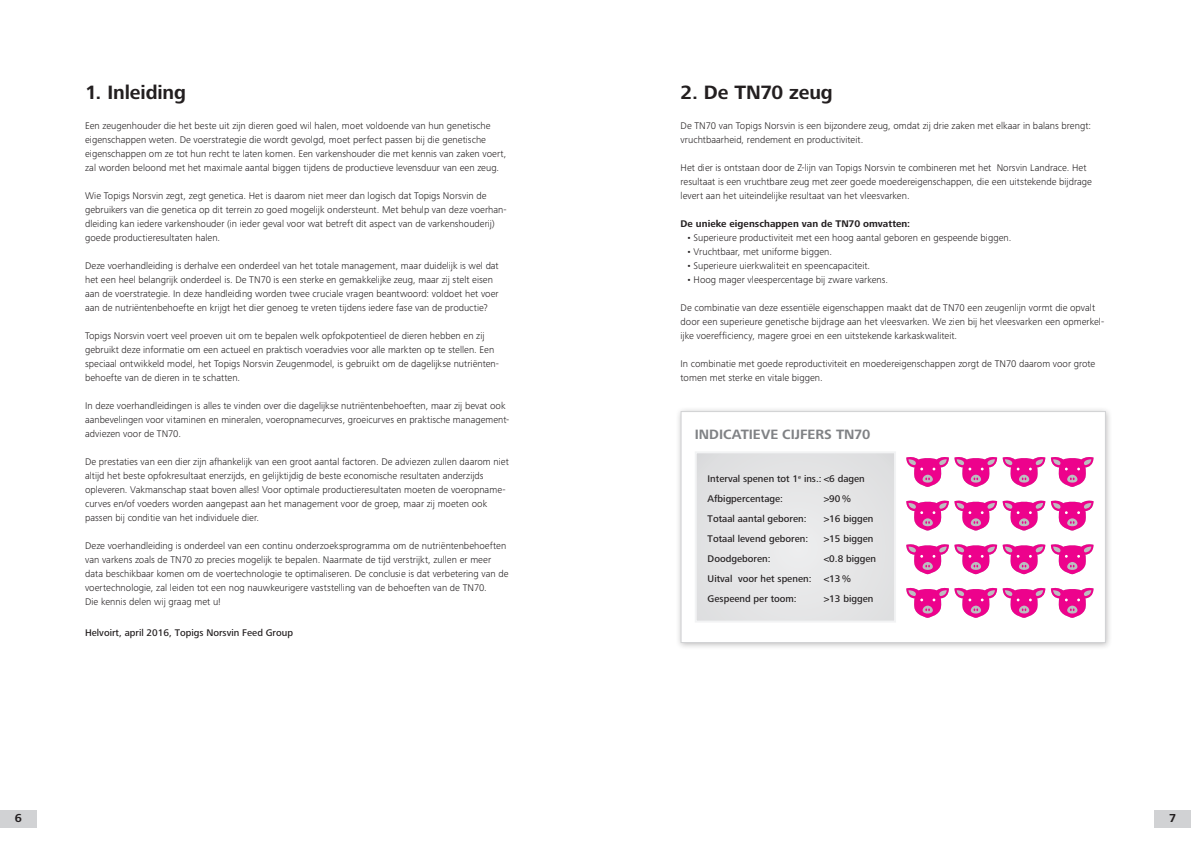
<style>
.page{position:relative;width:1191px;height:842px;background:#fff}
.page>*{position:absolute;margin:0;border:0;box-sizing:border-box;transform-origin:0 0}
.t1{font:700 20px "Frutiger Next Pro";letter-spacing:-.005em;color:#231f20}
.t2{font:700 14px "Frutiger Next Pro";color:#808285}
.t3{font:700 12px "Frutiger Next Pro";color:#231f20}
.t4{font:300 10px/14px "Frutiger Next Pro";letter-spacing:.005em;color:#231f20}
.t5{font:500 10px/20px "Frutiger Next Pro";color:#231f20}
.t6{font:700 10px "Frutiger Next Pro";letter-spacing:.005em;color:#231f20}
</style>
<div class="page">
<div style="left:0;top:811px;width:37px;height:17px;background:#d1d2d4"></div>
<div style="left:1154px;top:811px;width:37px;height:17px;background:#d1d2d4"></div>
<div style="left:675px;top:406px;width:437px;height:244px;background:#231f20;opacity:.3"></div>
<div style="left:680px;top:411px;width:426px;height:232px;background:#fff;border:1px solid #d1d2d4"></div>
<div style="left:695px;top:452px;width:200px;height:170px;background:#e4e4e5"></div>
<div style="left:694px;top:451px;width:202px;height:172px;border:2px solid #e6e7e9"></div>
<svg style="left:906px;top:457px;width:139px;height:30px"></svg>
<svg style="left:906px;top:501px;width:139px;height:30px"></svg>
<svg style="left:906px;top:544px;width:139px;height:30px"></svg>
<svg style="left:906px;top:588px;width:139px;height:30px"></svg>
<svg style="left:1051px;top:457px;width:42px;height:30px"></svg>
<svg style="left:1051px;top:501px;width:42px;height:30px"></svg>
<svg style="left:1051px;top:544px;width:42px;height:30px"></svg>
<svg style="left:1051px;top:588px;width:42px;height:30px"></svg>
<h1 class="t1" style="left:85px;top:81px;width:102px">1. Inleiding</h1>
<p class="t4" style="left:85px;top:119px;width:423px">Een zeugenhouder die het beste uit zijn dieren goed wil halen, moet voldoende van hun genetische eigenschappen weten. De voerstrategie die wordt gevolgd, moet perfect passen bij die genetische eigenschappen om ze tot hun recht te laten komen. Een varkenshouder die met kennis van zaken voert, zal worden beloond met het maximale aantal biggen tijdens de productieve levensduur van een zeug.</p>
<p class="t4" style="left:85px;top:189px;width:423px">Wie Topigs Norsvin zegt, zegt genetica. Het is daarom niet meer dan logisch dat Topigs Norsvin de gebruikers van die genetica op dit terrein zo goed mogelijk ondersteunt. Met behulp van deze voerhan&shy;dleiding kan iedere varkenshouder (in ieder geval voor wat betreft dit aspect van de varkenshouderij) goede productieresultaten halen.</p>
<p class="t4" style="left:85px;top:259px;width:415px">Deze voerhandleiding is derhalve een onderdeel van het totale management, maar duidelijk is wel dat het een heel belangrijk onderdeel is. De TN70 is een sterke en gemakkelijke zeug, maar zij stelt eisen aan de voerstrategie. In deze handleiding worden twee cruciale vragen beantwoord: voldoet het voer aan de nutriëntenbehoefte en krijgt het dier genoeg te vreten tijdens iedere fase van de productie?</p>
<p class="t4" style="left:85px;top:329px;width:415px">Topigs Norsvin voert veel proeven uit om te bepalen welk opfokpotentieel de dieren hebben en zij gebruikt deze informatie om een actueel en praktisch voeradvies voor alle markten op te stellen. Een speciaal ontwikkeld model, het Topigs Norsvin Zeugenmodel, is gebruikt om de dagelijkse nutriënten&shy;behoefte van de dieren in te schatten.</p>
<p class="t4" style="left:85px;top:399px;width:426px">In deze voerhandleidingen is alles te vinden over die dagelijkse nutriëntenbehoeften, maar zij bevat ook aanbevelingen voor vitaminen en mineralen, voeropnamecurves, groeicurves en praktische management&shy;adviezen voor de TN70.</p>
<p class="t4" style="left:85px;top:455px;width:425px">De prestaties van een dier zijn afhankelijk van een groot aantal factoren. De adviezen zullen daarom niet altijd het beste opfokresultaat enerzijds, en gelijktijdig de beste economische resultaten anderzijds opleveren. Vakmanschap staat boven alles! Voor optimale productieresultaten moeten de voeropname&shy;curves en/of voeders worden aangepast aan het management voor de groep, maar zij moeten ook passen bij conditie van het individuele dier.</p>
<p class="t4" style="left:85px;top:539px;width:425px">Deze voerhandleiding is onderdeel van een continu onderzoeksprogramma om de nutriëntenbehoeften van varkens zoals de TN70 zo precies mogelijk te bepalen. Naarmate de tijd verstrijkt, zullen er meer data beschikbaar komen om de voertechnologie te optimaliseren. De conclusie is dat verbetering van de voertechnologie, zal leiden tot een nog nauwkeurigere vaststelling van de behoeften van de TN70.<br>Die kennis delen wij graag met u!</p>
<p class="t5" style="left:85px;top:623px;width:209px">Helvoirt, april 2016, Topigs Norsvin Feed Group</p>
<h1 class="t1" style="left:680px;top:81px;width:154px">2. De TN70 zeug</h1>
<p class="t4" style="left:680px;top:119px;width:412px">De TN70 van Topigs Norsvin is een bijzondere zeug, omdat zij drie zaken met elkaar in balans brengt: vruchtbaarheid, rendement en productiviteit.</p>
<p class="t4" style="left:680px;top:161px;width:413px">Het dier is ontstaan door de Z-lijn van Topigs Norsvin te combineren met het Norsvin Landrace. Het resultaat is een vruchtbare zeug met zeer goede moedereigenschappen, die een uitstekende bijdrage levert aan het uiteindelijke resultaat van het vleesvarken.</p>
<p class="t6" style="left:680px;top:218px;width:231px">De unieke eigenschappen van de TN70 omvatten:</p>
<p class="t4" style="left:686px;top:231px;width:326px">• Superieure productiviteit met een hoog aantal geboren en gespeende biggen.</p>
<p class="t4" style="left:686px;top:245px;width:147px">• Vruchtbaar, met uniforme biggen.</p>
<p class="t4" style="left:686px;top:259px;width:185px">• Superieure uierkwaliteit en speencapaciteit.</p>
<p class="t4" style="left:686px;top:273px;width:203px">• Hoog mager vleespercentage bij zware varkens.</p>
<p class="t4" style="left:680px;top:301px;width:425px">De combinatie van deze essentiële eigenschappen maakt dat de TN70 een zeugenlijn vormt die opvalt door een superieure genetische bijdrage aan het vleesvarken. We zien bij het vleesvarken een opmerkel&shy;ijke voerefficiency, magere groei en een uitstekende karkaskwaliteit.</p>
<p class="t4" style="left:680px;top:357px;width:416px">In combinatie met goede reproductiviteit en moedereigenschappen zorgt de TN70 daarom voor grote tomen met sterke en vitale biggen.</p>
<h2 class="t2" style="left:694px;top:426px;width:8px">Indi</h2>
<h2 class="t2" style="left:723px;top:426px;width:149px">cati eve cijfers TN70</h2>
<p class="t5" style="left:707px;top:469px;width:159px">Interval spenen tot 1<sup>e</sup> ins.: &lt;6 dagen<br>Afbigpercentage:</p>
<p class="t5" style="left:823px;top:489px;width:29px">&gt;90%</p>
<p class="t5" style="left:707px;top:509px;width:100px">Totaal aantal geboren:</p>
<p class="t5" style="left:823px;top:509px;width:51px">&gt;16 biggen</p>
<p class="t5" style="left:707px;top:529px;width:102px">Totaal levend geboren:</p>
<p class="t5" style="left:823px;top:529px;width:51px">&gt;15 biggen</p>
<p class="t5" style="left:707px;top:549px;width:64px">Doodgeboren:</p>
<p class="t5" style="left:707px;top:549px;width:170px;text-indent:116px">&lt;0.8 biggen<br>Uitval voor het spenen: &lt;13%<br>Gespeend per toom:</p>
<p class="t5" style="left:823px;top:589px;width:51px">&gt;13 biggen</p>
<p class="t3" style="left:15px;top:811px;width:9px">6</p>
<p class="t3" style="left:1169px;top:811px;width:9px">7</p>
</div>
